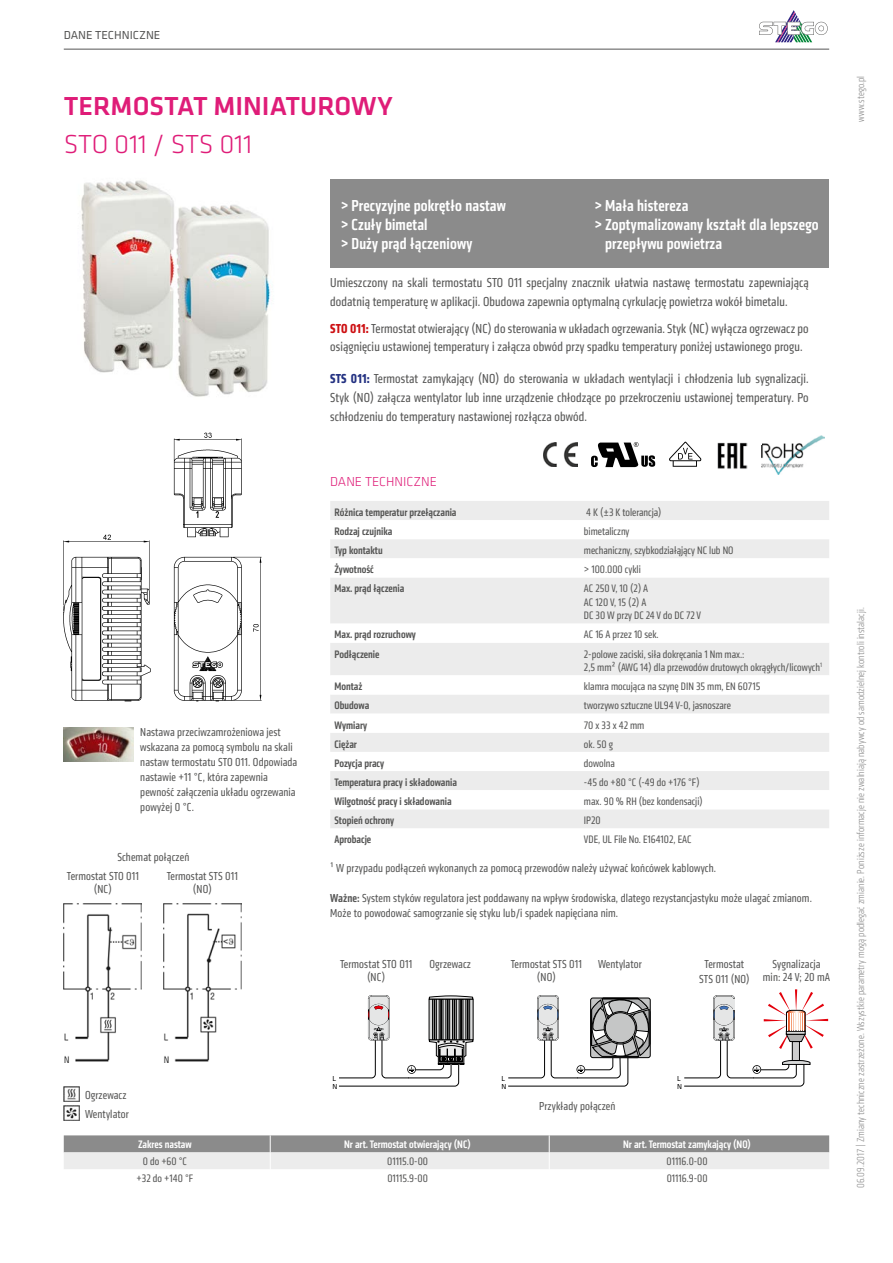
<style>
.page{position:relative;width:893px;height:1263px;background:#fff}
.page>*{position:absolute;margin:0;border:0;box-sizing:border-box;transform-origin:0 0}
.Produkttitel{font:500 27px/38.2px "Klavika";color:#df1c78}
.t1{font:500 condensed 16.5px/19.2px "Klavika";letter-spacing:.01em;color:#fff}
.Produktseiten_Fließt{font:condensed 13.5px/19.2px "Klavika";letter-spacing:.01em;color:#565655}
.Tabelle_Art_Nr__Über{font:300 13.5px "Klavika";color:#df1c78}
.Bildunterschrift{font:condensed 12px/15px "Klavika";letter-spacing:.01em;color:#565655;text-align:center}
.t2{font:12px "Klavika";color:#565655}
.Tabelle_Tech_Daten{font:condensed 11.25px/13.5px "Klavika";color:#565655}
.Tabelle_Tech_Daten-2{font:500 condensed 11.25px "Klavika";color:#565655}
.Tabelle_Art_Nr__Kopf{font:500 condensed 11.25px "Klavika";color:#fff}
.Tabelle_Art_Nr__Inha{font:condensed 11.25px "Klavika";color:#565655}
.t3{font:300 condensed 10.5px "Klavika";letter-spacing:.01em;color:#8b8b8b}
.t4{font:7.5px/8.2px "Klavika";color:#000}
.s1{font-weight:300}
.s2{font-weight:700;color:#cd1013}
.s3{font-weight:700;color:#243282}
.s4{font-weight:500}
</style>
<div class="page">
<hr style="left:64px;top:49px;width:765px;height:1px;background:#565655">
<img style="left:64px;top:727px;width:69px;height:34px">
<img style="left:63px;top:432px;width:199px;height:270px">
<img style="left:64px;top:903px;width:78px;height:159px">
<img style="left:163px;top:903px;width:78px;height:159px">
<img style="left:64px;top:1105px;width:15px;height:15px">
<img style="left:64px;top:1086px;width:15px;height:15px">
<img style="left:81px;top:180px;width:190px;height:217px">
<img style="left:544px;top:442px;width:34px;height:25px">
<svg style="left:591px;top:442px;width:64px;height:25px"></svg>
<svg style="left:669px;top:442px;width:32px;height:25px"></svg>
<img style="left:717px;top:442px;width:31px;height:27px">
<img style="left:761px;top:436px;width:64px;height:38px">
<svg style="left:508px;top:995px;width:142px;height:91px"></svg>
<svg style="left:339px;top:995px;width:134px;height:91px"></svg>
<svg style="left:684px;top:989px;width:144px;height:97px"></svg>
<div style="left:330px;top:501px;width:499px;height:19px;background:#ececec"></div>
<svg style="left:330px;top:539px;width:499px;height:289px;fill:#ececec"></svg>
<div style="left:330px;top:180px;width:499px;height:88px;background:#8b8b8b"></div>
<svg style="left:64px;top:1135px;width:765px;height:34px;background:#bcbcbc"></svg>
<svg style="left:775px;top:42px;width:38px;height:1px"></svg>
<svg style="left:759px;top:10px;width:69px;height:32px"></svg>
<p class="t2" style="left:65px;top:27px;width:155px">KATALOG PRODUKTÓW STEGO</p>
<p class="t2" style="left:64px;top:27px;width:98px">DANE TECHNICZNE</p>
<p class="Produkttitel" style="left:64px;top:86px;width:331px">TERMOSTAT MINIATUROWY<br><span class="s1">STO 011 / STS 011</span></p>
<p class="Bildunterschrift" style="left:140px;top:725px;width:158px;text-align:left">Nastawa przeciwzamrożeniowa jest wskazana za pomocą symbolu na skali nastaw termostatu STO 011. Odpowiada nastawie +11 °C, która zapewnia pewność załączenia układu ogrzewania powyżej 0 °C.</p>
<p class="Bildunterschrift" style="left:117px;top:849px;width:73px">Schemat połączeń</p>
<p class="Bildunterschrift" style="left:67px;top:869px;width:74px;line-height:13.5px">Termostat STO 011 (NC)</p>
<p class="Bildunterschrift" style="left:167px;top:869px;width:73px;line-height:13.5px">Termostat STS 011 (NO)</p>
<p class="t1" style="left:595px;top:195px;width:95px">&gt; Mała histereza</p>
<p class="t1" style="left:605px;top:215px;width:215px;text-indent:-11px">&gt; Zoptymalizowany kształt dla lepszego przepływu powietrza</p>
<p class="Produktseiten_Fließt" style="left:330px;top:273px;width:480px">Umieszczony na skali termostatu STO 011 specjalny znacznik ułatwia nastawę termostatu zapewniającą dodatnią temperaturę w aplikacji. Obudowa zapewnia optymalną cyrkulację powietrza wokół bimetalu.</p>
<p class="Produktseiten_Fließt" style="left:330px;top:320px;width:480px;line-height:18px"><span class="s2">STO 011:</span> Termostat otwierający (NC) do sterowania w układach ogrzewania. Styk (NC) wyłącza ogrzewacz po osiągnięciu ustawionej temperatury i załącza obwód przy spadku temperatury poniżej ustawionego progu.</p>
<p class="Produktseiten_Fließt" style="left:330px;top:369px;width:480px;text-align:justify"><span class="s3">STS 011:</span> Termostat zamykający (NO) do sterowania w układach wentylacji i chłodzenia lub sygnalizacji.<br>Styk (NO) załącza wentylator lub inne urządzenie chłodzące po przekroczeniu ustawionej temperatury. Po schłodzeniu do temperatury nastawionej rozłącza obwód.</p>
<p class="t1" style="left:341px;top:195px;width:166px">&gt; Precyzyjne pokrętło nastaw</p>
<p class="t1" style="left:341px;top:215px;width:88px">&gt; Czuły bimetal</p>
<p class="t1" style="left:341px;top:234px;width:133px">&gt; Duży prąd łączeniowy</p>
<p class="Tabelle_Art_Nr__Über" style="left:330px;top:474px;width:108px">DANE TECHNICZNE</p>
<p class="Tabelle_Tech_Daten-2" style="left:334px;top:505px;width:123px">Różnica temperatur przełączania</p>
<p class="Tabelle_Tech_Daten" style="left:586px;top:505px;width:77px">4 K (±3 K tolerancja)</p>
<p class="Tabelle_Tech_Daten-2" style="left:334px;top:524px;width:59px">Rodzaj czujnika</p>
<p class="Tabelle_Tech_Daten" style="left:584px;top:524px;width:47px">bimetaliczny</p>
<p class="Tabelle_Tech_Daten-2" style="left:334px;top:543px;width:50px">Typ kontaktu</p>
<p class="Tabelle_Tech_Daten" style="left:584px;top:544px;width:151px">mechaniczny, szybkodziałąjący NC lub NO</p>
<p class="Tabelle_Tech_Daten-2" style="left:334px;top:562px;width:41px">Żywotność</p>
<p class="Tabelle_Tech_Daten" style="left:584px;top:563px;width:58px">&gt; 100.000 cykli</p>
<p class="Tabelle_Tech_Daten-2" style="left:334px;top:581px;width:71px">Max. prąd łączenia</p>
<p class="Tabelle_Tech_Daten" style="left:584px;top:582px;width:119px">AC 250 V, 10 (2) A<br>AC 120 V, 15 (2) A<br>DC 30 W przy DC 24 V do DC 72 V</p>
<p class="Tabelle_Tech_Daten-2" style="left:334px;top:628px;width:83px">Max. prąd rozruchowy</p>
<p class="Tabelle_Tech_Daten" style="left:584px;top:628px;width:76px">AC 16 A przez 10 sek.</p>
<p class="Tabelle_Tech_Daten-2" style="left:334px;top:647px;width:46px">Podłączenie</p>
<p class="Tabelle_Tech_Daten" style="left:584px;top:647px;width:239px">2-polowe zaciski, siła dokręcania 1 Nm max.:<br>2,5 mm² (AWG 14) dla przewodów drutowych okrągłych/licowych<sup>1</sup></p>
<p class="Tabelle_Tech_Daten-2" style="left:334px;top:679px;width:29px">Montaż</p>
<p class="Tabelle_Tech_Daten" style="left:584px;top:680px;width:178px">klamra mocująca na szynę DIN 35 mm, EN 60715</p>
<p class="Tabelle_Tech_Daten-2" style="left:334px;top:699px;width:36px">Obudowa</p>
<p class="Tabelle_Tech_Daten" style="left:584px;top:699px;width:148px">tworzywo sztuczne UL94 V-0, jasnoszare</p>
<p class="Tabelle_Tech_Daten-2" style="left:334px;top:718px;width:34px">Wymiary</p>
<p class="Tabelle_Tech_Daten" style="left:584px;top:718px;width:62px">70 x 33 x 42 mm</p>
<p class="Tabelle_Tech_Daten-2" style="left:334px;top:737px;width:24px">Ciężar</p>
<p class="Tabelle_Tech_Daten" style="left:584px;top:737px;width:31px">ok. 50 g</p>
<p class="Tabelle_Tech_Daten-2" style="left:334px;top:756px;width:51px">Pozycja pracy</p>
<p class="Tabelle_Tech_Daten" style="left:584px;top:756px;width:32px">dowolna</p>
<p class="Tabelle_Tech_Daten-2" style="left:334px;top:775px;width:124px">Temperatura pracy i składowania</p>
<p class="Tabelle_Tech_Daten" style="left:584px;top:775px;width:117px">-45 do +80 °C (-49 do +176 °F)</p>
<p class="Tabelle_Tech_Daten-2" style="left:334px;top:794px;width:119px">Wilgotność pracy i składowania</p>
<p class="Tabelle_Tech_Daten" style="left:584px;top:795px;width:120px">max. 90 % RH (bez kondensacji)</p>
<p class="Tabelle_Tech_Daten-2" style="left:334px;top:813px;width:61px">Stopień ochrony</p>
<p class="Tabelle_Tech_Daten" style="left:584px;top:814px;width:18px">IP20</p>
<p class="Tabelle_Tech_Daten-2" style="left:334px;top:832px;width:38px">Aprobacje</p>
<p class="Tabelle_Tech_Daten" style="left:584px;top:833px;width:109px">VDE, UL File No. E164102, EAC</p>
<p class="Bildunterschrift" style="left:330px;top:860px;width:387px">¹ W przypadu podłączeń wykonanych za pomocą przewodów należy używać końcówek kablowych.</p>
<p class="Bildunterschrift" style="left:330px;top:890px;width:483px;text-align:left"><span class="s4">Ważne:</span> System styków regulatora jest poddawany na wpływ środowiska, dlatego rezystancjastyku może ulagać zmianom.<br>Może to powodować samogrzanie się styku lub/i spadek napięciana nim.</p>
<p class="Bildunterschrift" style="left:340px;top:957px;width:74px;line-height:13.5px">Termostat STO 011 (NC)</p>
<p class="Bildunterschrift" style="left:429px;top:956px;width:43px">Ogrzewacz</p>
<p class="Bildunterschrift" style="left:511px;top:957px;width:73px;line-height:13.5px">Termostat STS 011 (NO)</p>
<p class="Bildunterschrift" style="left:598px;top:956px;width:45px">Wentylator</p>
<p class="Bildunterschrift" style="left:699px;top:956px;width:52px">Termostat<br>STS 011 (NO)</p>
<p class="Bildunterschrift" style="left:763px;top:957px;width:69px;line-height:13.5px">Sygnalizacja min: 24 V; 20 mA</p>
<p class="Bildunterschrift" style="left:85px;top:1087px;width:43px">Ogrzewacz</p>
<p class="Bildunterschrift" style="left:85px;top:1106px;width:45px">Wentylator</p>
<p class="t4" style="left:332px;top:1074px;width:6px">L<br>N</p>
<p class="t4" style="left:501px;top:1074px;width:6px">L<br>N</p>
<p class="t4" style="left:677px;top:1074px;width:6px">L<br>N</p>
<p class="Bildunterschrift" style="left:539px;top:1099px;width:78px">Przykłady połączeń</p>
<p class="Tabelle_Art_Nr__Kopf" style="left:138px;top:1137px;width:55px">Zakres nastaw</p>
<p class="Tabelle_Art_Nr__Kopf" style="left:344px;top:1137px;width:128px">Nr art. Termostat otwierający (NC)</p>
<p class="Tabelle_Art_Nr__Kopf" style="left:623px;top:1137px;width:129px">Nr art. Termostat zamykający (NO)</p>
<p class="Tabelle_Art_Nr__Inha" style="left:143px;top:1155px;width:46px">0 do +60 °C</p>
<p class="Tabelle_Art_Nr__Inha" style="left:387px;top:1155px;width:42px">01115.0-00</p>
<p class="Tabelle_Art_Nr__Inha" style="left:666px;top:1155px;width:43px">01116.0-00</p>
<p class="Tabelle_Art_Nr__Inha" style="left:137px;top:1172px;width:58px">+32 do +140 °F</p>
<p class="Tabelle_Art_Nr__Inha" style="left:387px;top:1172px;width:42px">01115.9-00</p>
<p class="Tabelle_Art_Nr__Inha" style="left:667px;top:1172px;width:42px">01116.9-00</p>
<p class="t3" style="left:855px;top:122px;width:47px;rotate:-90deg">www.stego.pl</p>
<p class="t3" style="left:855px;top:1188px;width:582px;rotate:-90deg">06.09.2017 | Zmiany techniczne zastrzeżone. Wszystkie parametry mogą podlegać zmianie. Poniższe informacje nie zwalniają nabywcy od samodzielnej kontroli instalacji.</p>
</div>
